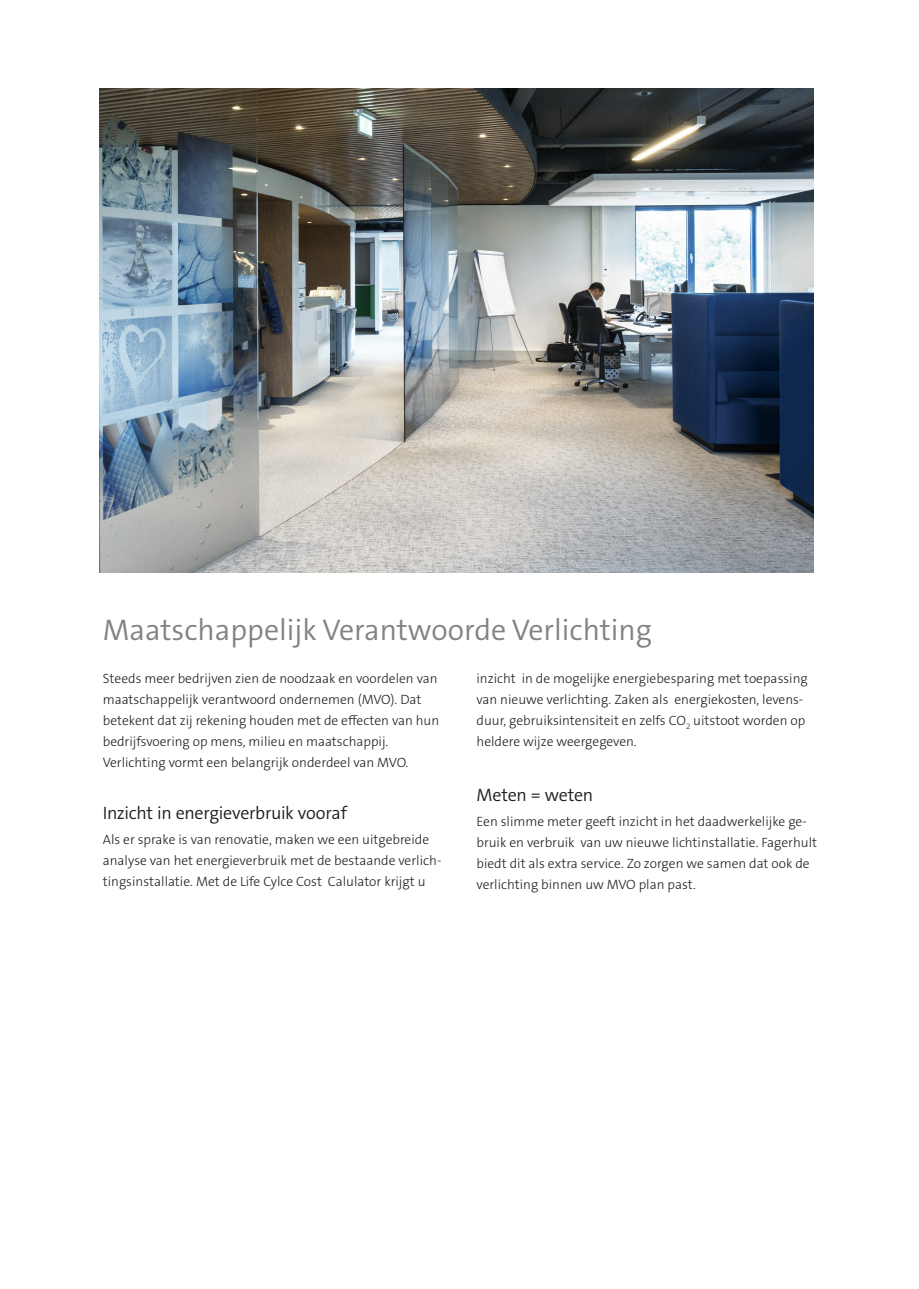
<style>
.page{position:relative;width:919px;height:1289px;background:#fff}
.page>*{position:absolute;margin:0;border:0;box-sizing:border-box;transform-origin:0 0}
.Headline{font:30px "Fagerhult The Sans LT4";color:#808285}
.sub-heading{font:18px "Fagerhult The Sans LT4";letter-spacing:-.015em;color:#231f20}
.Body_Copy{font:13.5px/21px "Fagerhult The Sans LT3";color:#231f20}
</style>
<div class="page">
<img style="left:100px;top:88px;width:713px;height:484px">
<p class="Headline" style="left:103px;top:611px;width:550px">Maatschappelijk Verantwoorde Verlichting</p>
<p class="Body_Copy" style="left:103px;top:667px;width:338px">Steeds meer bedrijven zien de noodzaak en voordelen van maatschappelijk verantwoord ondernemen (MVO). Dat betekent dat zij rekening houden met de effecten van hun bedrijfsvoering op mens, milieu en maatschappij.</p>
<p class="Body_Copy" style="left:103px;top:751px;width:307px">Verlichting vormt een belangrijk onderdeel van MVO.</p>
<p class="sub-heading" style="left:103px;top:801px;width:246px">Inzicht in energieverbruik vooraf</p>
<p class="Body_Copy" style="left:103px;top:829px;width:340px">Als er sprake is van renovatie, maken we een uitgebreide analyse van het energieverbruik met de bestaande verlich&shy;tingsinstallatie. Met de Life Cylce Cost Calulator krijgt u</p>
<p class="Body_Copy" style="left:476px;top:667px;width:333px">inzicht in de mogelijke energiebesparing met toepassing van nieuwe verlichting. Zaken als energiekosten, levens&shy;duur, gebruiksintensiteit en zelfs CO<sub>2</sub> uitstoot worden op heldere wijze weergegeven.</p>
<p class="sub-heading" style="left:476px;top:783px;width:118px">Meten = weten</p>
<p class="Body_Copy" style="left:476px;top:811px;width:342px">Een slimme meter geeft inzicht in het daadwerkelijke ge&shy;bruik en verbruik van uw nieuwe lichtinstallatie. Fagerhult biedt dit als extra service. Zo zorgen we samen dat ook de verlichting binnen uw MVO plan past.</p>
</div>
